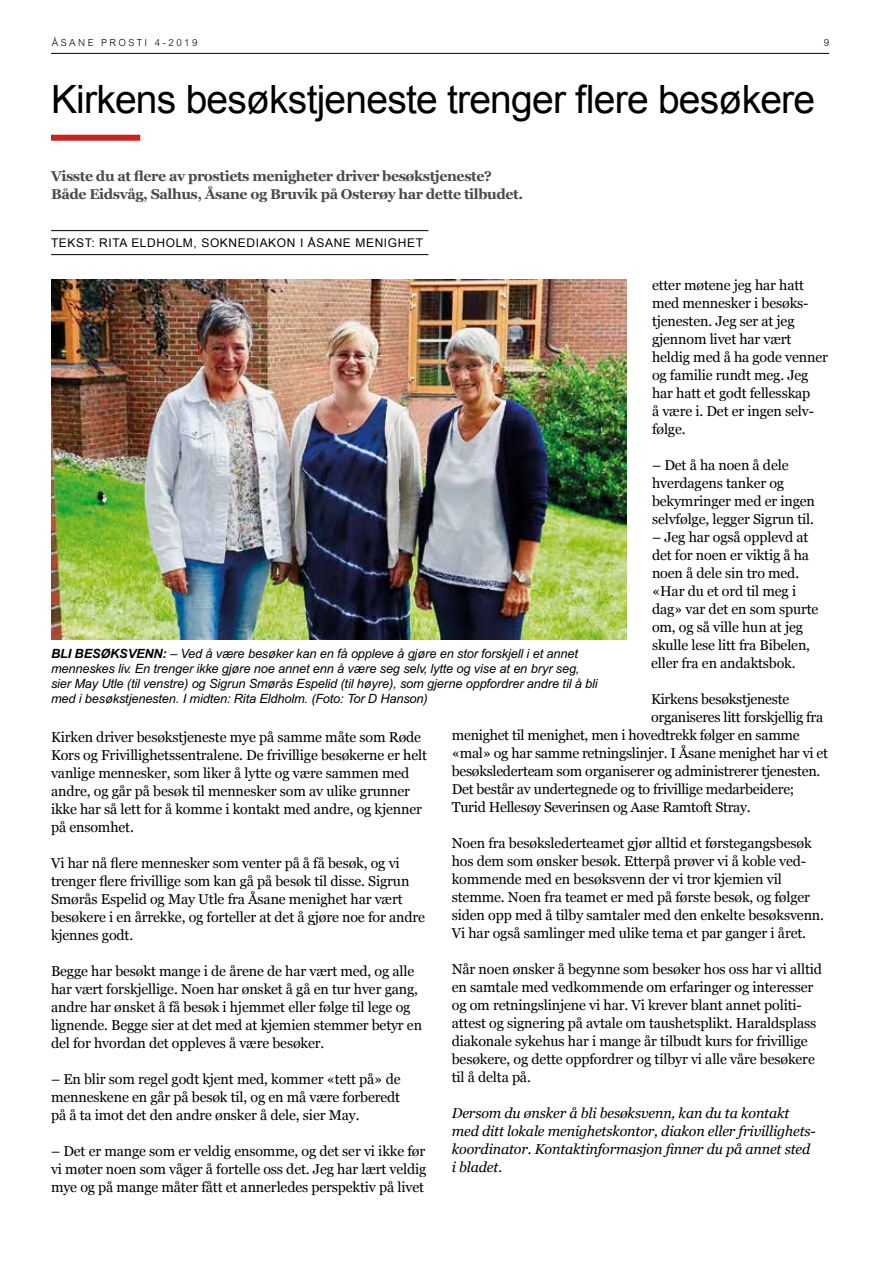
<style>
.page{position:relative;width:893px;height:1263px;background:#fff}
.page>*{position:absolute;margin:0;border:0;box-sizing:border-box;transform-origin:0 0}
.t1{font:39px "Arial";letter-spacing:-.02em;color:#000}
.t2{font:14.25px/18px "Georgia";letter-spacing:-.01em;color:#000}
.t3{font:italic 14.25px/18px "Georgia";letter-spacing:-.01em;color:#000}
.t4{font:700 14.25px/18px "Georgia";letter-spacing:-.03em;color:#4a4a49}
.t5{font:italic 12.75px/15px "Arial";letter-spacing:-.01em;color:#000}
.t6{font:12px "Arial";letter-spacing:.05em;color:#000}
.t7{font:300 9.75px "Arial";letter-spacing:.25em;color:#000}
.s1{font-weight:700}
</style>
<div class="page">
<div style="left:51px;top:135px;width:89px;height:6px;background:#ca221c"></div>
<hr style="left:51px;top:230px;width:377px;height:1px;background:#000">
<hr style="left:51px;top:254px;width:377px;height:1px;background:#000">
<img style="left:51px;top:280px;width:575px;height:360px">
<hr style="left:51px;top:53px;width:778px;height:1px;background:#000">
<p class="t7" style="left:52px;top:37px;width:147px">ÅSANE PROSTI 4-2019</p>
<p class="t7" style="left:824px;top:37px;width:7px">9</p>
<h1 class="t1" style="left:51px;top:74px;width:766px">Kirkens besøkstjeneste trenger flere besøkere</h1>
<p class="t4" style="left:51px;top:167px;width:473px">Visste du at flere av prostiets menigheter driver besøkstjeneste?<br>Både Eidsvåg, Salhus, Åsane og Bruvik på Osterøy har dette tilbudet.</p>
<p class="t6" style="left:51px;top:235px;width:373px">TEKST: RITA ELDHOLM, SOKNEDIAKON I ÅSANE MENIGHET</p>
<p class="t2" style="left:652px;top:276px;width:178px">etter møtene jeg har hatt med mennesker i besøks&shy;tjenesten. Jeg ser at jeg gjennom livet har vært heldig med å ha gode venner og familie rundt meg. Jeg har hatt et godt fellesskap<br>å være i. Det er ingen selv&shy;følge.</p>
<p class="t2" style="left:652px;top:456px;width:165px">– Det å ha noen å dele hverdagens tanker og bekymringer med er ingen selvfølge, legger Sigrun til.</p>
<p class="t2" style="left:651px;top:528px;width:169px">– Jeg har også opplevd at det for noen er viktig å ha noen å dele sin tro med. «Har du et ord til meg i dag» var det en som spurte om, og så ville hun at jeg skulle lese litt fra Bibelen, eller fra en andaktsbok.</p>
<p class="t2" style="left:651px;top:690px;width:140px">Kirkens besøkstjeneste</p>
<p class="t2" style="left:651px;top:708px;width:174px">organiseres litt forskjellig fra</p>
<p class="t2" style="left:452px;top:726px;width:349px">menighet til menighet, men i hovedtrekk følger en samme</p>
<p class="t2" style="left:452px;top:744px;width:378px">«mal» og har samme retningslinjer. I Åsane menighet har vi et</p>
<p class="t2" style="left:452px;top:762px;width:370px">besøkslederteam som organiserer og administrerer tjenesten.</p>
<p class="t2" style="left:452px;top:780px;width:344px">Det består av undertegnede og to frivillige medarbeidere;</p>
<p class="t2" style="left:452px;top:798px;width:300px">Turid Hellesøy Severinsen og Aase Ramtoft Stray.</p>
<p class="t2" style="left:452px;top:834px;width:374px">Noen fra besøkslederteamet gjør alltid et førstegangsbesøk hos dem som ønsker besøk. Etterpå prøver vi å koble ved&shy;kommende med en besøksvenn der vi tror kjemien vil stemme. Noen fra teamet er med på første besøk, og følger siden opp med å tilby samtaler med den enkelte besøksvenn.<br>Vi har også samlinger med ulike tema et par ganger i året.</p>
<p class="t2" style="left:452px;top:960px;width:372px">Når noen ønsker å begynne som besøker hos oss har vi alltid en samtale med vedkommende om erfaringer og interesser og om retningslinjene vi har. Vi krever blant annet politi&shy;attest og signering på avtale om taushetsplikt. Haraldsplass diakonale sykehus har i mange år tilbudt kurs for frivillige besøkere, og dette oppfordrer og tilbyr vi alle våre besøkere til å delta på.</p>
<p class="t3" style="left:452px;top:1104px;width:366px">Dersom du ønsker å bli besøksvenn, kan du ta kontakt med ditt lokale menighetskontor, diakon eller frivillighets&shy;koordinator. Kontaktinformasjon finner du på annet sted i bladet.</p>
<p class="t5" style="left:51px;top:646px;width:548px"><span class="s1">BLI BESØKSVENN:</span> – Ved å være besøker kan en få oppleve å gjøre en stor forskjell i et annet menneskes liv. En trenger ikke gjøre noe annet enn å være seg selv, lytte og vise at en bryr seg, sier May Utle (til venstre) og Sigrun Smørås Espelid (til høyre), som gjerne oppfordrer andre til å bli med i besøkstjenesten. I midten: Rita Eldholm. (Foto: Tor D Hanson)</p>
<p class="t2" style="left:51px;top:727px;width:377px">Kirken driver besøkstjeneste mye på samme måte som Røde Kors og Frivillighetssentralene. De frivillige besøkerne er helt vanlige mennesker, som liker å lytte og være sammen med andre, og går på besøk til mennesker som av ulike grunner ikke har så lett for å komme i kontakt med andre, og kjenner på ensomhet.</p>
<p class="t2" style="left:51px;top:853px;width:375px">Vi har nå flere mennesker som venter på å få besøk, og vi trenger flere frivillige som kan gå på besøk til disse. Sigrun Smørås Espelid og May Utle fra Åsane menighet har vært besøkere i en årrekke, og forteller at det å gjøre noe for andre kjennes godt.</p>
<p class="t2" style="left:51px;top:961px;width:373px">Begge har besøkt mange i de årene de har vært med, og alle har vært forskjellige. Noen har ønsket å gå en tur hver gang, andre har ønsket å få besøk i hjemmet eller følge til lege og lignende. Begge sier at det med at kjemien stemmer betyr en del for hvordan det oppleves å være besøker.</p>
<p class="t2" style="left:51px;top:1069px;width:351px;text-align:justify">– En blir som regel godt kjent med, kommer «tett på» de menneskene en går på besøk til, og en må være forberedt på å ta imot det den andre ønsker å dele, sier May.</p>
<p class="t2" style="left:51px;top:1141px;width:377px;text-align:justify">– Det er mange som er veldig ensomme, og det ser vi ikke før vi møter noen som våger å fortelle oss det. Jeg har lært veldig mye og på mange måter fått et annerledes perspektiv på livet</p>
</div>
